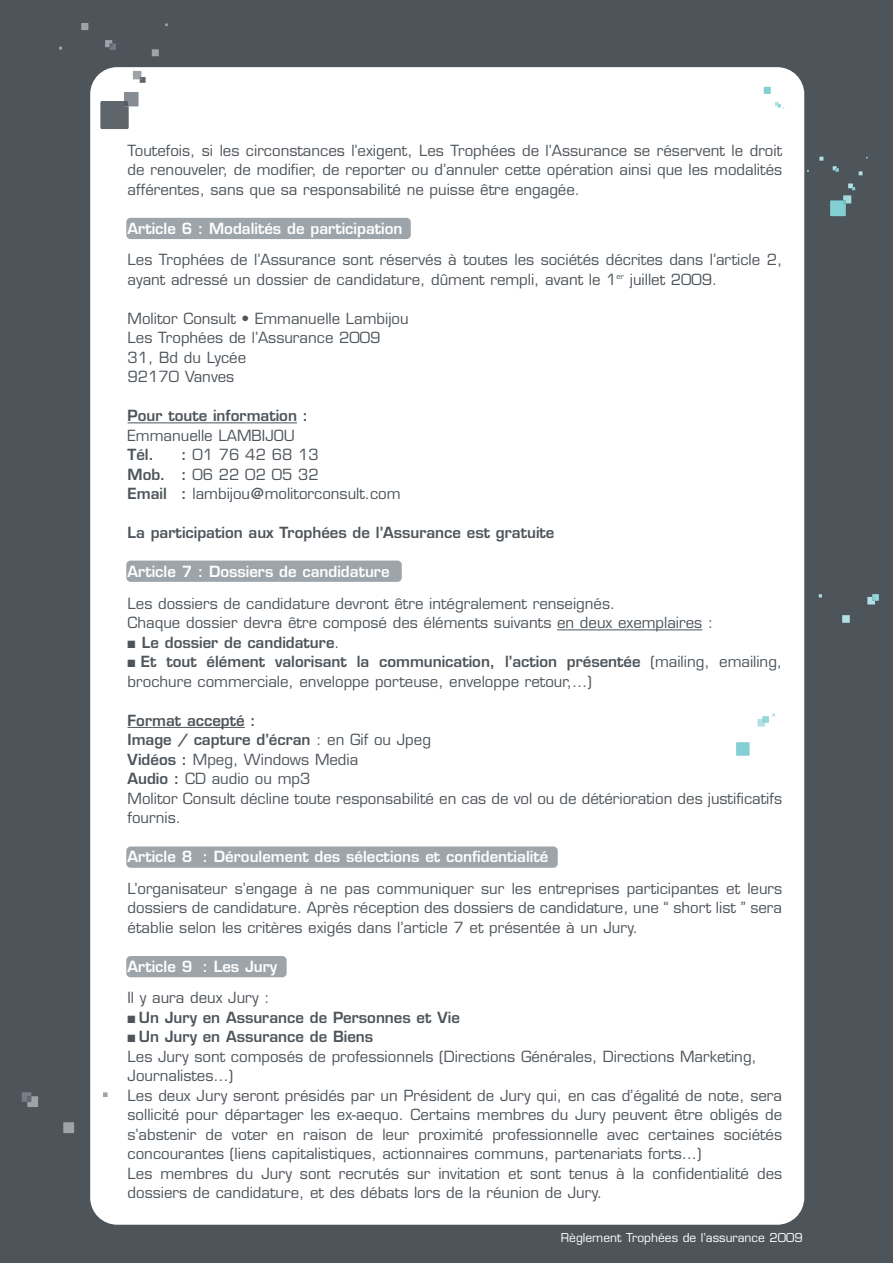
<style>
.page{position:relative;width:893px;height:1263px;background:#4d545a}
.page>*{position:absolute;margin:0;border:0;box-sizing:border-box;transform-origin:0 0}
.t1{font:15px/19.5px "Eurostile";color:#4d545a}
.t2{font:600 15px "Eurostile";color:#4d545a}
.t3{font:600 15px "Eurostile";color:#fff}
.t4{font:12px "Eurostile";color:#fff}
.s1{font-weight:600}
.s2{font-weight:400}
</style>
<div class="page">
<div style="left:90px;top:67px;width:714px;height:1158px;background:#fff;border-radius:27px"></div>
<div style="left:63px;top:1122px;width:11px;height:11px;background:#9ca3a9"></div>
<svg style="left:22px;top:1092px;width:16px;height:15px"></svg>
<svg style="left:103px;top:1092px;width:5px;height:5px"></svg>
<div style="left:81px;top:23px;width:7px;height:7px;background:#9ca3a9"></div>
<svg style="left:100px;top:92px;width:39px;height:37px"></svg>
<svg style="left:133px;top:71px;width:13px;height:12px"></svg>
<svg style="left:105px;top:40px;width:11px;height:10px"></svg>
<div style="left:152px;top:49px;width:7px;height:7px;background:#9ca3a9"></div>
<div style="left:764px;top:87px;width:7px;height:7px;background:#83d0d4"></div>
<svg style="left:775px;top:102px;width:9px;height:7px"></svg>
<svg style="left:819px;top:157px;width:4px;height:4px"></svg>
<svg style="left:830px;top:183px;width:25px;height:33px"></svg>
<svg style="left:833px;top:166px;width:6px;height:6px"></svg>
<svg style="left:859px;top:171px;width:3px;height:4px"></svg>
<div style="left:736px;top:742px;width:14px;height:14px;background:#83d0d4"></div>
<svg style="left:757px;top:713px;width:18px;height:13px"></svg>
<div style="left:842px;top:615px;width:8px;height:8px;background:#b4e0e5"></div>
<svg style="left:867px;top:594px;width:12px;height:10px"></svg>
<div style="left:126px;top:218px;width:285px;height:21px;background:#9da5ab;border-radius:4px"></div>
<div style="left:126px;top:561px;width:276px;height:21px;background:#9da5ab;border-radius:4px"></div>
<div style="left:126px;top:846px;width:432px;height:22px;background:#9da5ab;border-radius:4px"></div>
<div style="left:126px;top:956px;width:161px;height:21px;background:#9da5ab;border-radius:4px"></div>
<hr style="left:128px;top:422px;width:119px;height:1px;background:#4d545a">
<hr style="left:247px;top:422px;width:50px;height:1px;background:#4d545a">
<hr style="left:557px;top:629px;width:145px;height:1px;background:#4d545a">
<svg style="left:128px;top:727px;width:24px;height:1px"></svg>
<hr style="left:152px;top:727px;width:93px;height:1px;background:#4d545a">
<p class="t1" style="left:128px;top:142px;width:656px;text-align:justify">Toutefois, si les circonstances l’exigent, Les Trophées de l’Assurance se réservent le droit de renouveler, de modifier, de reporter ou d’annuler cette opération ainsi que les modalités afférentes, sans que sa responsabilité ne puisse être engagée.</p>
<p class="t3" style="left:128px;top:223px;width:276px">Article 6 : Modalités de participation</p>
<p class="t1" style="left:128px;top:252px;width:656px">Les Trophées de l’Assurance sont réservés à toutes les sociétés décrites dans l’article 2, ayant adressé un dossier de candidature, dûment rempli, avant le 1<sup>er</sup> juillet 2009.</p>
<p class="t1" style="left:128px;top:310px;width:283px">Molitor Consult • Emmanuelle Lambijou<br>Les Trophées de l’Assurance 2009<br>31, Bd du Lycée<br>92170 Vanves</p>
<p class="t2" style="left:128px;top:410px;width:182px">Pour toute information :</p>
<p class="t1" style="left:128px;top:427px;width:169px">Emmanuelle LAMBIJOU</p>
<p class="t2" style="left:128px;top:449px;width:28px">Tél.</p>
<p class="t1" style="left:128px;top:447px;width:275px;text-indent:54px"><span class="s1">:</span> 01 76 42 68 13<br><span class="s1">Mob. :</span> 06 22 02 05 32<br><span class="s1">Email :</span> lambijou<span class="s1">@</span>molitorconsult.com</p>
<p class="t2" style="left:128px;top:527px;width:428px">La participation aux Trophées de l’Assurance est gratuite</p>
<p class="t3" style="left:128px;top:566px;width:264px">Article 7 : Dossiers de candidature</p>
<p class="t1" style="left:128px;top:595px;width:587px">Les dossiers de candidature devront être intégralement renseignés.<br>Chaque dossier devra être composé des éléments suivants en deux exemplaires :</p>
<p class="t2" style="left:128px;top:637px;width:214px">■ Le dossier de candidature<span class="s2">.</span></p>
<p class="t1" style="left:128px;top:654px;width:656px">■ <span class="s1">Et tout élément valorisant la communication, l’action présentée</span> (mailing, emailing, brochure commerciale, enveloppe porteuse, enveloppe retour,…)</p>
<p class="t1" style="left:128px;top:712px;width:656px"><span class="s1">Format accepté :<br>Image / capture d’écran</span> : en Gif ou Jpeg<br><span class="s1">Vidéos :</span> Mpeg, Windows Media<br><span class="s1">Audio :</span> CD audio ou mp3<br>Molitor Consult décline toute responsabilité en cas de vol ou de détérioration des justificatifs fournis.</p>
<p class="t3" style="left:128px;top:851px;width:422px">Article 8 : Déroulement des sélections et confidentialité</p>
<p class="t1" style="left:128px;top:880px;width:656px;text-align:justify">L’organisateur s’engage à ne pas communiquer sur les entreprises participantes et leurs dossiers de candidature. Après réception des dossiers de candidature, une “ short list ” sera établie selon les critères exigés dans l’article 7 et présentée à un Jury.</p>
<p class="t3" style="left:128px;top:961px;width:151px">Article 9 : Les Jury</p>
<p class="t1" style="left:128px;top:990px;width:144px">Il y aura deux Jury :</p>
<p class="t2" style="left:128px;top:1012px;width:334px">■ Un Jury en Assurance de Personnes et Vie</p>
<p class="t1" style="left:128px;top:1029px;width:656px">■ <span class="s1">Un Jury en Assurance de Biens<br></span>Les Jury sont composés de professionnels (Directions Générales, Directions Marketing, Journalistes…)<br>Les deux Jury seront présidés par un Président de Jury qui, en cas d’égalité de note, sera sollicité pour départager les ex-aequo. Certains membres du Jury peuvent être obligés de s’abstenir de voter en raison de leur proximité professionnelle avec certaines sociétés concourantes (liens capitalistiques, actionnaires communs, partenariats forts…)<br>Les membres du Jury sont recrutés sur invitation et sont tenus à la confidentialité des dossiers de candidature, et des débats lors de la réunion de Jury.</p>
<p class="t4" style="left:561px;top:1233px;width:243px">Règlement Trophées de l’assurance 2009</p>
</div>
